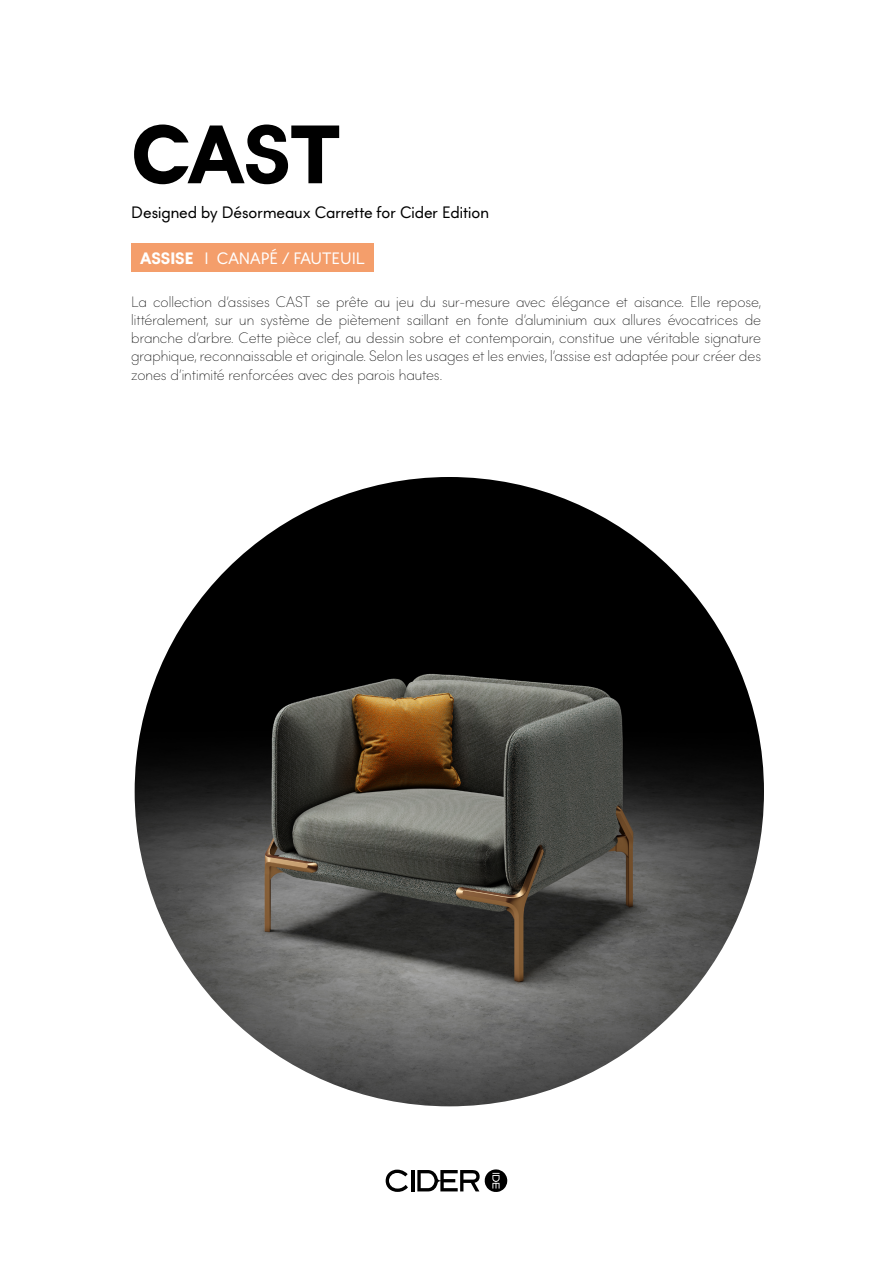
<style>
.page{position:relative;width:893px;height:1263px;background:#fff}
.page>*{position:absolute;margin:0;border:0;box-sizing:border-box;transform-origin:0 0}
.t1{font:700 82.5px "Lightbox 21";color:#000}
.t2{font:16.5px "Lightbox 21";color:#000}
.t3{font:16.5px "Lightbox 21";color:#fff}
.t4{font:100 15px/18px "Lightbox 21";color:#000;text-align:justify}
.s1{font-weight:700}
</style>
<div class="page">
<hr style="left:411px;top:1170px;width:3px;height:21px;background:#000">
<svg style="left:386px;top:1169px;width:22px;height:23px"></svg>
<svg style="left:417px;top:1169px;width:90px;height:23px"></svg>
<img style="left:135px;top:477px;width:629px;height:629px;border-radius:315px">
<div style="left:131px;top:243px;width:243px;height:29px;background:#f49e6b"></div>
<h1 class="t1" style="left:131px;top:92px;width:210px">CAST</h1>
<p class="t2" style="left:131px;top:200px;width:359px">Designed by Désormeaux Carrette for Cider Edition</p>
<p class="t3" style="left:140px;top:246px;width:226px"><span class="s1">ASSISE</span> I CANAPÉ / FAUTEUIL</p>
<p class="t4" style="left:131px;top:292px;width:631px">La collection d’assises CAST se prête au jeu du sur-mesure avec élégance et aisance. Elle repose, littéralement, sur un système de piètement saillant en fonte d’aluminium aux allures évocatrices de branche d’arbre. Cette pièce clef, au dessin sobre et contemporain, constitue une véritable signature graphique, reconnaissable et originale. Selon les usages et les envies, l’assise est adaptée pour créer des zones d’intimité renforcées avec des parois hautes.</p>
</div>
